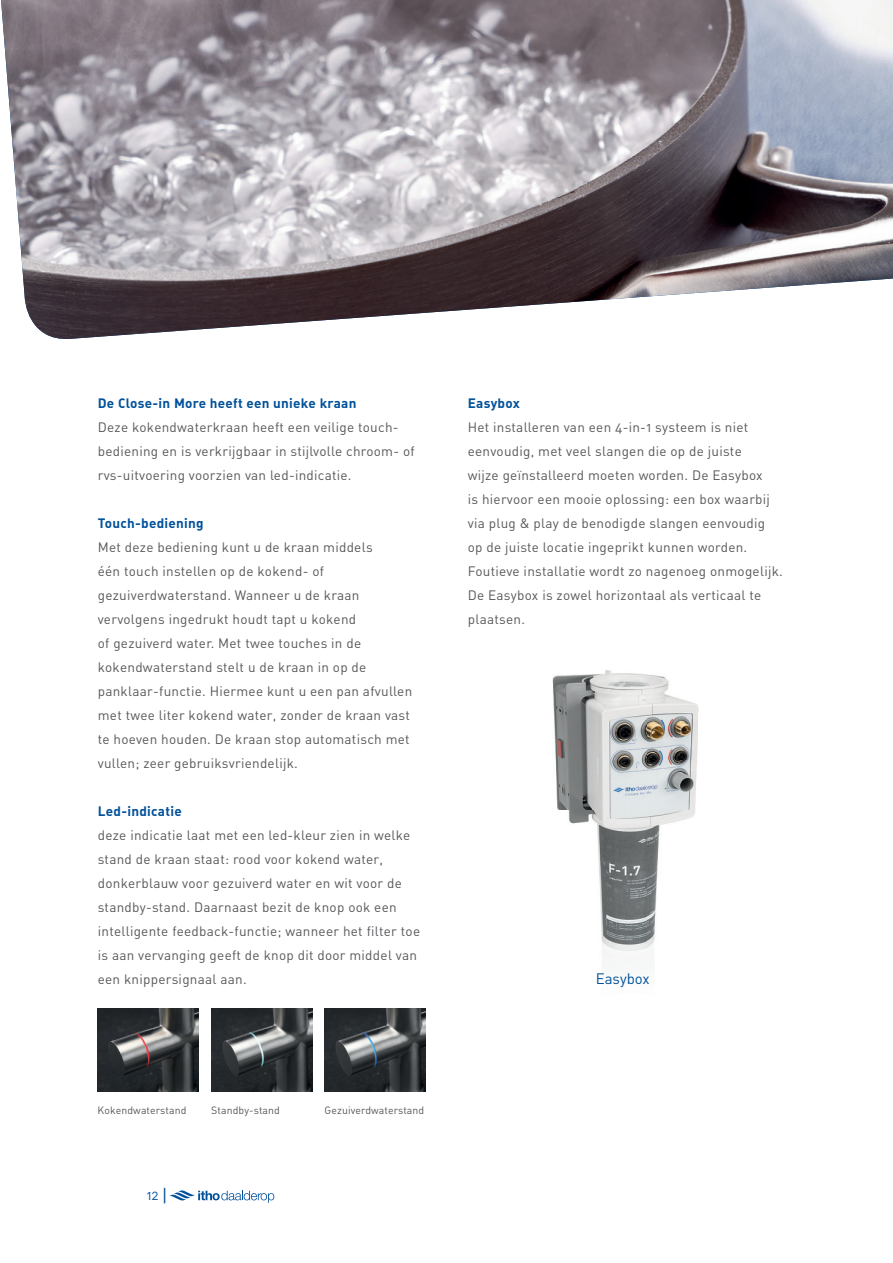
<style>
.page{position:relative;width:893px;height:1263px;background:#fff}
.page>*{position:absolute;margin:0;border:0;box-sizing:border-box;transform-origin:0 0}
.t1{font:15px "DIN Regular Alternate";color:#01519b}
.t2{font:13.5px/24px "DIN Regular Alternate";letter-spacing:.02em;color:#57585a}
.t3{font:13.5px "DIN Bold Alternate";letter-spacing:.02em;color:#01519b}
.t4{font:13.5px "DIN Regular Alternate";color:#01519b}
.t5{font:10.5px "DIN Regular Alternate";letter-spacing:.01em;color:#57585a}
.s1{font-size:18px}
</style>
<div class="page">
<svg style="left:169px;top:1190px;width:105px;height:13px"></svg>
<img style="left:552px;top:670px;width:147px;height:289px">
<img style="left:98px;top:1008px;width:100px;height:83px">
<img style="left:211px;top:1008px;width:101px;height:83px">
<img style="left:325px;top:1008px;width:100px;height:83px">
<img style="left:1px;top:0;width:892px;height:339px">
<p class="t3" style="left:98px;top:394px;width:260px">De Close-in More heeft een unieke kraan</p>
<p class="t2" style="left:98px;top:415px;width:318px">Deze kokendwaterkraan heeft een veilige touch&shy;bediening en is verkrijgbaar in stijlvolle chroom- of rvs-uitvoering voorzien van led-indicatie.</p>
<p class="t3" style="left:98px;top:514px;width:107px">Touch-bediening</p>
<p class="t2" style="left:98px;top:535px;width:316px">Met deze bediening kunt u de kraan middels<br>één touch instellen op de kokend- of gezuiverdwaterstand. Wanneer u de kraan vervolgens ingedrukt houdt tapt u kokend<br>of gezuiverd water. Met twee touches in de kokendwaterstand stelt u de kraan in op de panklaar-functie. Hiermee kunt u een pan afvullen met twee liter kokend water, zonder de kraan vast te hoeven houden. De kraan stop automatisch met vullen; zeer gebruiksvriendelijk.</p>
<p class="t3" style="left:98px;top:802px;width:85px">Led-indicatie</p>
<p class="t2" style="left:98px;top:823px;width:324px">deze indicatie laat met een led-kleur zien in welke stand de kraan staat: rood voor kokend water, donkerblauw voor gezuiverd water en wit voor de standby-stand. Daarnaast bezit de knop ook een intelligente feedback-functie; wanneer het filter toe is aan vervanging geeft de knop dit door middel van een knippersignaal aan.</p>
<p class="t3" style="left:468px;top:394px;width:54px">Easybox</p>
<p class="t2" style="left:468px;top:415px;width:317px">Het installeren van een 4-in-1 systeem is niet eenvoudig, met veel slangen die op de juiste<br>wijze geïnstalleerd moeten worden. De Easybox<br>is hiervoor een mooie oplossing: een box waarbij via plug &amp; play de benodigde slangen eenvoudig op de juiste locatie ingeprikt kunnen worden.<br>Foutieve installatie wordt zo nagenoeg onmogelijk.<br>De Easybox is zowel horizontaal als verticaal te plaatsen.</p>
<p class="t1" style="left:596px;top:969px;width:56px">Easybox</p>
<p class="t5" style="left:98px;top:1103px;width:90px">Kokendwaterstand</p>
<p class="t5" style="left:211px;top:1103px;width:70px">Standby-stand</p>
<p class="t5" style="left:325px;top:1103px;width:101px">Gezuiverdwaterstand</p>
<p class="t4" style="left:147px;top:1187px;width:23px">12 <span class="s1">|</span></p>
</div>
